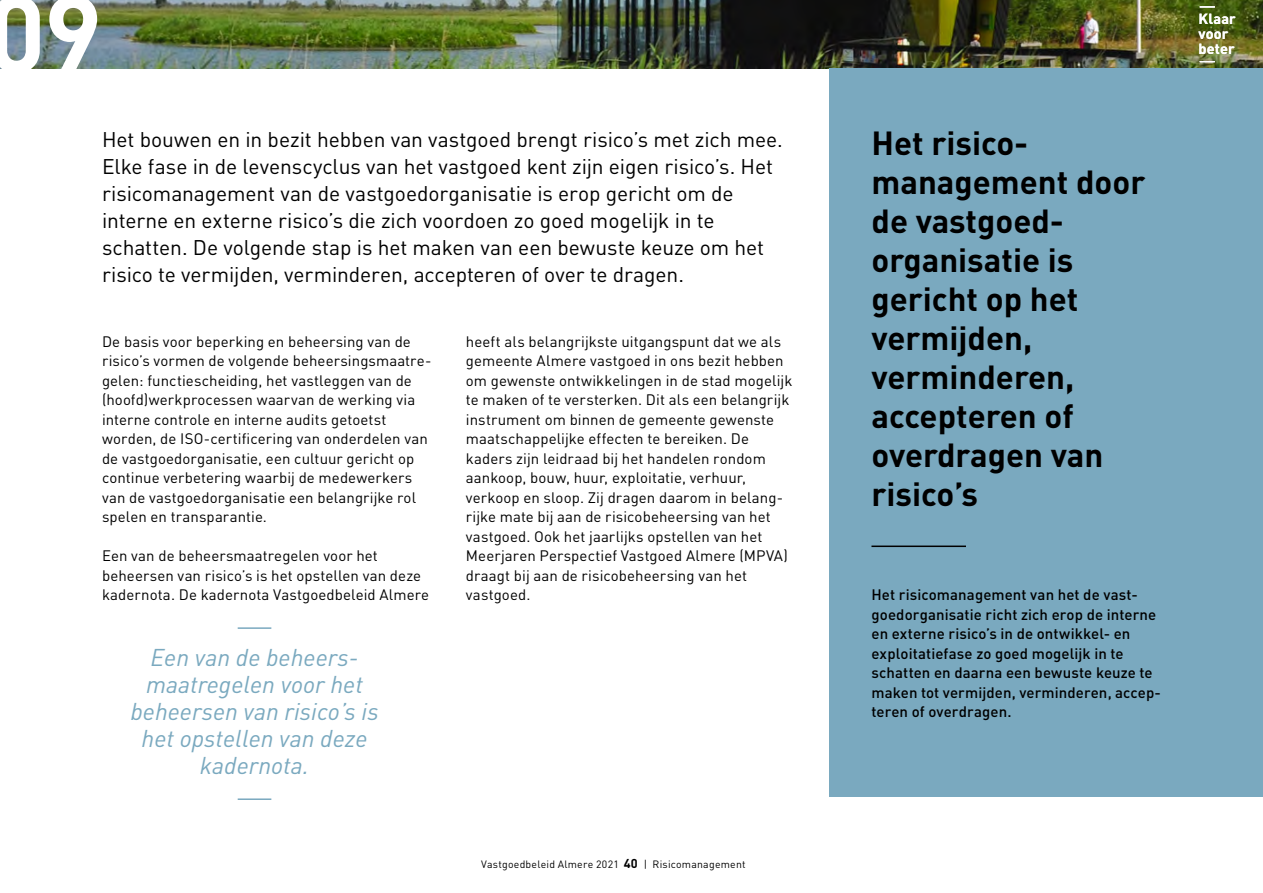
<style>
.page{position:relative;width:1263px;height:893px;background:#fff}
.page>*{position:absolute;margin:0;border:0;box-sizing:border-box;transform-origin:0 0}
.t1{font:700 107.7px "DIN";color:#fff}
.t2{font:700 33px/39px "DIN";color:#000}
.t3{font:italic 24px/27px "DIN";color:#7aa9bf;text-align:center}
.introtekst{font:21px/27px "DIN";letter-spacing:-.005em;color:#000}
.broodtekst{font:15px/19.5px "DIN";letter-spacing:.005em;color:#000}
.broodtekst-2{font:500 15px/19.5px "DIN";letter-spacing:.005em;color:#000}
.t4{font:700 14.55px/14.9px "DIN";letter-spacing:.01em;color:#fff}
.t5{font:10.5px "DIN";letter-spacing:.02em;color:#000}
.s1{font-weight:700;font-size:12.75px}
</style>
<div class="page">
<img style="left:0;top:0;width:1263px;height:68px">
<div style="left:830px;top:68px;width:433px;height:728px;background:#7aa9bf"></div>
<hr style="left:872px;top:545px;width:94px;height:2px;background:#000">
<hr style="left:238px;top:627px;width:33px;height:2px;background:#7aa9bf">
<hr style="left:238px;top:798px;width:33px;height:2px;background:#7aa9bf">
<svg style="left:1200px;top:7px;width:15px;height:1px"></svg>
<svg style="left:1200px;top:61px;width:15px;height:1px"></svg>
<h1 class="t1" style="left:-13px;top:-38px;width:117px">09</h1>
<p class="introtekst" style="left:102px;top:126px;width:682px">Het bouwen en in bezit hebben van vastgoed brengt risico’s met zich mee.<br>Elke fase in de levenscyclus van het vastgoed kent zijn eigen risico’s. Het risicomanagement van de vastgoedorganisatie is erop gericht om de interne en externe risico’s die zich voordoen zo goed mogelijk in te schatten. De volgende stap is het maken van een bewuste keuze om het risico te vermijden, verminderen, accepteren of over te dragen.</p>
<p class="broodtekst" style="left:102px;top:332px;width:331px">De basis voor beperking en beheersing van de risico’s vormen de volgende beheersingsmaatre&shy;gelen: functiescheiding, het vastleggen van de (hoofd)werkprocessen waarvan de werking via interne controle en interne audits getoetst worden, de ISO-certificering van onderdelen van de vastgoedorganisatie, een cultuur gericht op continue verbetering waarbij de medewerkers van de vastgoedorganisatie een belangrijke rol spelen en transparantie.</p>
<p class="broodtekst" style="left:102px;top:546px;width:329px">Een van de beheersmaatregelen voor het beheersen van risico’s is het opstellen van deze kadernota. De kadernota Vastgoedbeleid Almere</p>
<h3 class="t3" style="left:130px;top:643px;width:250px">Een van de beheers&shy;maatregelen voor het beheersen van risico’s is het opstellen van deze kadernota.</h3>
<p class="broodtekst" style="left:466px;top:332px;width:328px">heeft als belangrijkste uitgangspunt dat we als gemeente Almere vastgoed in ons bezit hebben om gewenste ontwikkelingen in de stad mogelijk te maken of te versterken. Dit als een belangrijk instrument om binnen de gemeente gewenste maatschappelijke effecten te bereiken. De kaders zijn leidraad bij het handelen rondom aankoop, bouw, huur, exploitatie, verhuur, verkoop en sloop. Zij dragen daarom in belang&shy;rijke mate bij aan de risicobeheersing van het vastgoed. Ook het jaarlijks opstellen van het Meerjaren Perspectief Vastgoed Almere (MPVA) draagt bij aan de risicobeheersing van het vastgoed.</p>
<p class="t5" style="left:481px;top:858px;width:266px">Vastgoedbeleid Almere 2021 <span class="s1">40</span> | Risicomanagement</p>
<p class="t2" style="left:872px;top:123px;width:275px">Het risico&shy;management door de vastgoed&shy;organisatie is gericht op het vermijden, verminderen, accepteren of overdragen van risico’s</p>
<p class="broodtekst-2" style="left:872px;top:584px;width:291px">Het risicomanagement van het de vast&shy;goedorganisatie richt zich erop de interne en externe risico’s in de ontwikkel- en exploitatiefase zo goed mogelijk in te schatten en daarna een bewuste keuze te maken tot vermijden, verminderen, accep&shy;teren of overdragen.</p>
<p class="t4" style="left:1198px;top:11px;width:39px">Klaar voor beter</p>
</div>
